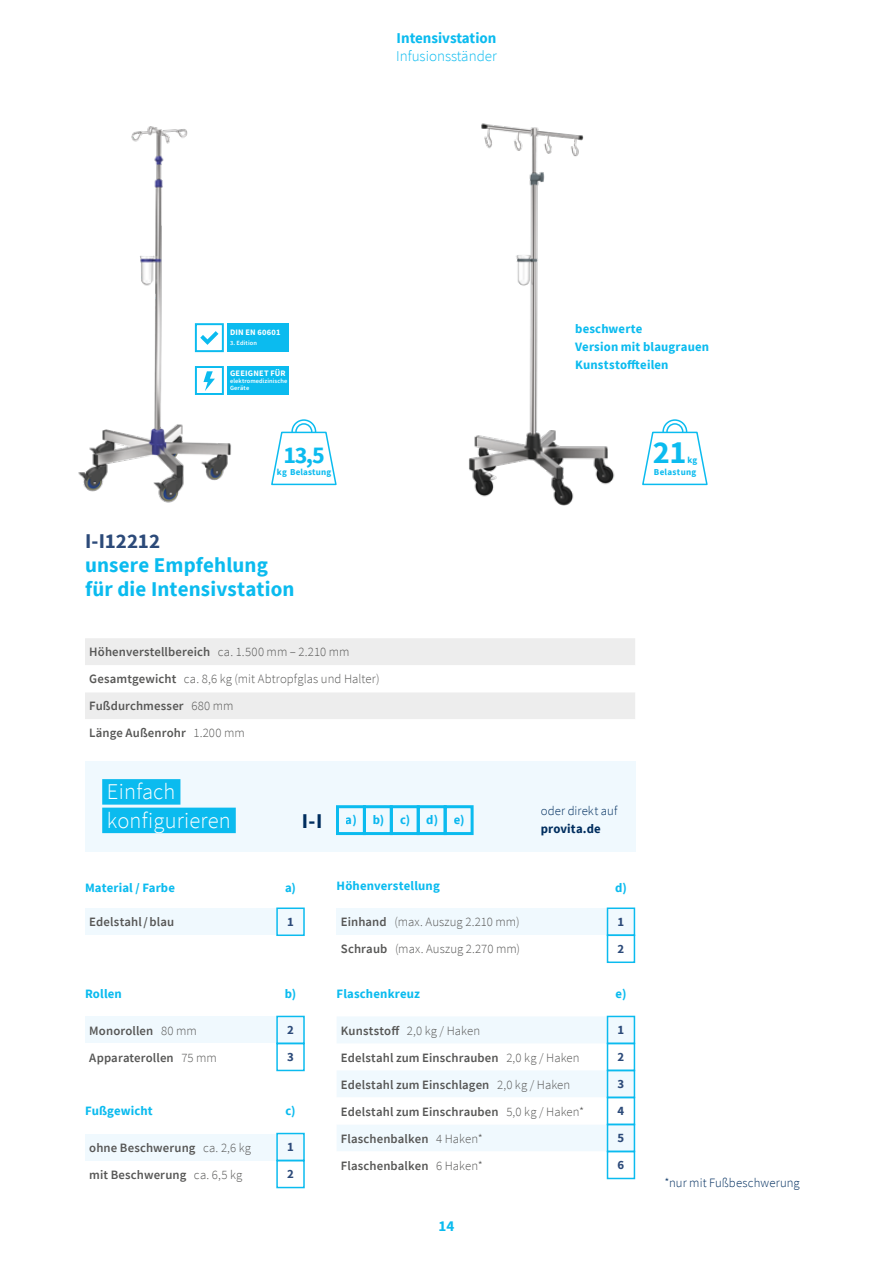
<style>
.page{position:relative;width:893px;height:1263px;background:#fff}
.page>*{position:absolute;margin:0;border:0;box-sizing:border-box;transform-origin:0 0}
.t1{font:700 32.25px "Source Sans Pro";color:#0bbbef}
.t2{font:700 24px "Source Sans Pro";color:#0bbbef}
.t3{font:300 22.5px/28.5px "Source Sans Pro";letter-spacing:.01em;color:#fff}
.t4{font:700 21px/24px "Source Sans Pro";letter-spacing:.005em;color:#0bbbef}
.t5{font:700 21px "Source Sans Pro";color:#2c4a79}
.t6{font:700 21px "Source Sans Pro";color:#002e5f}
.t7{font:700 15px "Source Sans Pro";color:#0bbbef}
.t8{font:300 15px "Source Sans Pro";color:#0bbbef}
.t9{font:600 12.75px/27px "Source Sans Pro";letter-spacing:.01em;color:#575756}
.t10{font:300 12.75px/27px "Source Sans Pro";letter-spacing:.005em;color:#575756}
.t11{font:700 12.75px/18px "Source Sans Pro";letter-spacing:.01em;color:#0bbbef}
.t12{font:300 12.75px "Source Sans Pro";letter-spacing:.005em;color:#002e5f}
.t13{font:700 12.75px/27px "Source Sans Pro";color:#2c4a79}
.t14{font:700 12.75px "Source Sans Pro";letter-spacing:.01em;color:#002e5f}
.t15{font:700 9px/12px "Source Sans Pro";letter-spacing:.025em;color:#0bbbef;text-align:right}
.t16{font:700 8.4px "Source Sans Pro";letter-spacing:.025em;color:#fff}
.t17{font:600 6.45px/6.8px "Source Sans Pro";letter-spacing:.015em;color:#fff}
.s1{font-weight:600}
.s2{font-weight:300}
</style>
<div class="page">
<img style="left:469px;top:123px;width:146px;height:383px">
<img style="left:78px;top:126px;width:153px;height:377px">
<div style="left:85px;top:761px;width:550px;height:90px;background:#f0f9fe"></div>
<div style="left:85px;top:908px;width:220px;height:27px;background:#f0f9fe"></div>
<div style="left:337px;top:908px;width:298px;height:27px;background:#f0f9fe"></div>
<div style="left:85px;top:1133px;width:220px;height:27px;background:#f0f9fe"></div>
<div style="left:85px;top:1016px;width:220px;height:27px;background:#f0f9fe"></div>
<div style="left:276px;top:907px;width:29px;height:29px;border:2px solid #0bbbef"></div>
<div style="left:607px;top:907px;width:28px;height:29px;border:2px solid #0bbbef"></div>
<div style="left:607px;top:934px;width:28px;height:29px;border:2px solid #0bbbef"></div>
<div style="left:276px;top:1016px;width:29px;height:28px;border:2px solid #0bbbef"></div>
<div style="left:276px;top:1043px;width:29px;height:28px;border:2px solid #0bbbef"></div>
<div style="left:276px;top:1133px;width:29px;height:28px;border:2px solid #0bbbef"></div>
<div style="left:276px;top:1160px;width:29px;height:28px;border:2px solid #0bbbef"></div>
<div style="left:102px;top:779px;width:78px;height:26px;background:#0bbbef"></div>
<div style="left:102px;top:808px;width:134px;height:25px;background:#0bbbef"></div>
<svg style="left:337px;top:1016px;width:295px;height:162px"></svg>
<div style="left:607px;top:1016px;width:28px;height:28px;border:2px solid #0bbbef"></div>
<div style="left:607px;top:1043px;width:28px;height:28px;border:2px solid #0bbbef"></div>
<div style="left:607px;top:1070px;width:28px;height:28px;border:2px solid #0bbbef"></div>
<div style="left:607px;top:1097px;width:28px;height:28px;border:2px solid #0bbbef"></div>
<div style="left:607px;top:1124px;width:28px;height:28px;border:2px solid #0bbbef"></div>
<div style="left:607px;top:1151px;width:28px;height:28px;border:2px solid #0bbbef"></div>
<svg style="left:85px;top:638px;width:550px;height:81px"></svg>
<div style="left:227px;top:366px;width:62px;height:29px;background:#0bbbef"></div>
<div style="left:195px;top:366px;width:29px;height:29px;border:2px solid #0bbbef"></div>
<svg style="left:203px;top:371px;width:12px;height:20px"></svg>
<div style="left:227px;top:323px;width:62px;height:29px;background:#0bbbef"></div>
<div style="left:195px;top:323px;width:29px;height:29px;border:2px solid #0bbbef"></div>
<svg style="left:200px;top:331px;width:18px;height:14px"></svg>
<div style="left:336px;top:805px;width:30px;height:30px;border:3px solid #0bbbef"></div>
<div style="left:363px;top:805px;width:30px;height:30px;border:3px solid #0bbbef"></div>
<div style="left:390px;top:805px;width:30px;height:30px;border:3px solid #0bbbef"></div>
<div style="left:417px;top:805px;width:30px;height:30px;border:3px solid #0bbbef"></div>
<div style="left:444px;top:805px;width:30px;height:30px;border:3px solid #0bbbef"></div>
<svg style="left:642px;top:419px;width:66px;height:67px"></svg>
<svg style="left:271px;top:419px;width:66px;height:67px"></svg>
<p class="t7" style="left:397px;top:28px;width:101px">Intensivstation</p>
<p class="t8" style="left:396px;top:47px;width:102px">Infusionsständer</p>
<p class="t16" style="left:230px;top:327px;width:52px">DIN EN 60601</p>
<p class="t17" style="left:230px;top:340px;width:28px">3. Edition</p>
<p class="t16" style="left:230px;top:367px;width:57px">GEEIGNET FÜR</p>
<p class="t17" style="left:230px;top:378px;width:59px">elektromedizinische<br>Geräte</p>
<h2 class="t2" style="left:283px;top:438px;width:43px">13,5</h2>
<p class="t15" style="left:277px;top:466px;width:56px">kg Belastung</p>
<h3 class="t5" style="left:85px;top:527px;width:77px">I-I12212</h3>
<h3 class="t4" style="left:85px;top:553px;width:211px">unsere Empfehlung für die Intensivstation</h3>
<p class="t10" style="left:89px;top:639px;width:292px"><span class="s1">Höhenverstellbereich</span> ca. 1.500 mm – 2.210 mm <span class="s1">Gesamtgewicht</span> ca. 8,6 kg (mit Abtropfglas und Halter)<br><span class="s1">Fußdurchmesser</span> 680 mm<br><span class="s1">Länge Außenrohr</span> 1.200 mm</p>
<h3 class="t3" style="left:107px;top:778px;width:125px">Einfach konfigurieren</h3>
<h3 class="t6" style="left:302px;top:806px;width:22px">I-I</h3>
<p class="t11" style="left:346px;top:810px;width:40px">a) b)</p>
<p class="t11" style="left:400px;top:810px;width:66px">c) d) e)</p>
<p class="t11" style="left:85px;top:879px;width:92px">Material / Farbe</p>
<p class="t11" style="left:285px;top:879px;width:12px">a)</p>
<p class="t11" style="left:337px;top:877px;width:105px">Höhenverstellung</p>
<p class="t11" style="left:575px;top:319px;width:135px">beschwerte<br>Version mit blaugrauen<br>Kunststoffteilen</p>
<h1 class="t1" style="left:653px;top:430px;width:35px">21</h1>
<p class="t15" style="left:654px;top:454px;width:45px">kg<br>Belastung</p>
<p class="t12" style="left:541px;top:803px;width:78px">oder direkt auf</p>
<p class="t14" style="left:541px;top:820px;width:62px">provita.de</p>
<p class="t11" style="left:615px;top:879px;width:13px">d)</p>
<p class="t9" style="left:89px;top:908px;width:86px">Edelstahl/blau</p>
<p class="t10" style="left:341px;top:908px;width:181px"><span class="s1">Einhand</span> (max. Auszug 2.210 mm)<br><span class="s1">Schraub</span> (max. Auszug 2.270 mm)</p>
<p class="t13" style="left:287px;top:908px;width:8px">1</p>
<p class="t13" style="left:618px;top:908px;width:8px">1<br>2</p>
<p class="t11" style="left:85px;top:985px;width:38px">Rollen</p>
<p class="t11" style="left:616px;top:985px;width:12px">e)</p>
<p class="t11" style="left:285px;top:985px;width:13px">b)</p>
<p class="t11" style="left:337px;top:985px;width:85px">Flaschenkreuz</p>
<p class="t9" style="left:89px;top:1017px;width:129px">Monorollen <span class="s2">80 mm<br></span>Apparaterollen <span class="s2">75 mm</span></p>
<p class="t13" style="left:287px;top:1016px;width:8px">2<br>3</p>
<p class="t11" style="left:85px;top:1102px;width:69px">Fußgewicht</p>
<p class="t11" style="left:285px;top:1102px;width:12px">c)</p>
<p class="t9" style="left:89px;top:1134px;width:163px">ohne Beschwerung <span class="s2">ca. 2,6 kg </span>mit Beschwerung <span class="s2">ca. 6,5 kg</span></p>
<p class="t13" style="left:287px;top:1133px;width:8px">1<br>2</p>
<p class="t9" style="left:341px;top:1017px;width:245px">Kunststoff <span class="s2">2,0 kg / Haken<br></span>Edelstahl zum Einschrauben <span class="s2">2,0 kg / Haken </span>Edelstahl zum Einschlagen <span class="s2">2,0 kg / Haken </span>Edelstahl zum Einschrauben <span class="s2">5,0 kg / Haken* </span>Flaschenbalken <span class="s2">4 Haken*<br></span>Flaschenbalken <span class="s2">6 Haken*</span></p>
<p class="t13" style="left:618px;top:1016px;width:8px;text-align:justify">1<br>2<br>3<br>4<br>5<br>6</p>
<p class="t7" style="left:439px;top:1216px;width:17px">14</p>
<p class="t12" style="left:664px;top:1175px;width:137px">*nur mit Fußbeschwerung</p>
</div>
